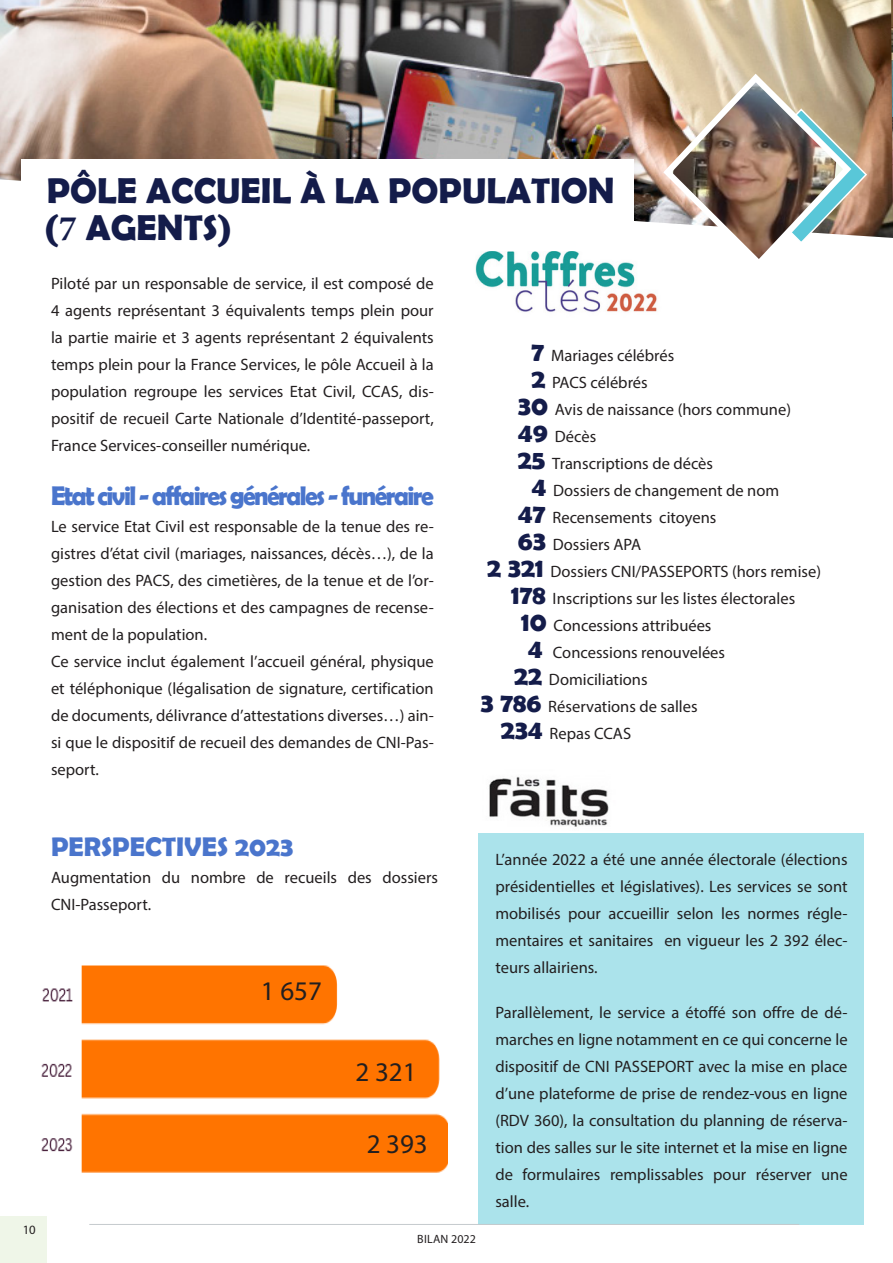
<style>
.page{position:relative;width:893px;height:1263px;background:#fff}
.page>*{position:absolute;margin:0;border:0;box-sizing:border-box;transform-origin:0 0}
.t1{font:700 36px/37.3px "Berlin Sans FB Demi";color:#141c4a}
.monstera-regular10{font:700 27px "Berlin Sans FB Demi";letter-spacing:-.06em;color:#4a75cc;scale:.94 1}
.monstera-regular10-2{font:700 27px "Berlin Sans FB Demi";color:#4a75cc}
.Style_de_paragraphe{font:27px "Myriad Pro";color:#231f20}
.monstera-regular10-3{font:16.5px/27px "Myriad Pro";color:#231f20;text-align:justify}
.merriwearther-italic{font:16.5px/27px "Myriad Pro";color:#231f20;text-align:justify}
.t2{font:12.75px "Myriad Pro";color:#231f20}
.t3{font:12px "Myriad Pro";letter-spacing:.02em;color:#231f20}
.s1{font-family:"Minion Pro"}
.s2{font-family:"Berlin Sans FB Demi";font-weight:700;font-size:27px;color:#141c4a}
</style>
<div class="page">
<div style="left:478px;top:833px;width:386px;height:392px;background:#abe3eb"></div>
<img style="left:0;top:0;width:893px;height:238px">
<div style="left:21px;top:159px;width:613px;height:88px;background:#fff"></div>
<img style="left:489px;top:776px;width:120px;height:51px">
<img style="left:475px;top:252px;width:182px;height:60px">
<img style="left:41px;top:965px;width:406px;height:208px">
<img style="left:659px;top:69px;width:209px;height:190px">
<img style="left:891px;top:0;width:2px;height:225px">
<hr style="left:89px;top:1224px;width:710px;height:1px;background:#c5cacd">
<div style="left:0;top:1216px;width:47px;height:47px;background:#eff6e8"></div>
<p class="t1" style="left:45px;top:171px;width:572px">PÔLE ACCUEIL À LA POPULATION (<span class="s1">7</span> AGENTS)</p>
<p class="merriwearther-italic" style="left:51px;top:270px;width:384px">Piloté par un responsable de service, il est composé de 4 agents représentant 3 équivalents temps plein pour la partie mairie et 3 agents représentant 2 équivalents temps plein pour la France Services, le pôle Accueil à la population regroupe les services Etat Civil, CCAS, dis&shy;positif de recueil Carte Nationale d’Identité-passeport, France Services-conseiller numérique.</p>
<p class="monstera-regular10" style="left:51px;top:480px;width:409px">Etat civil - affaires générales - funéraire</p>
<p class="monstera-regular10-3" style="left:51px;top:513px;width:384px">Le service Etat Civil est responsable de la tenue des re&shy;gistres d’état civil (mariages, naissances, décès…), de la gestion des PACS, des cimetières, de la tenue et de l’or&shy;ganisation des élections et des campagnes de recense&shy;ment de la population.</p>
<p class="monstera-regular10-3" style="left:51px;top:648px;width:384px">Ce service inclut également l’accueil général, physique et téléphonique (légalisation de signature, certification de documents, délivrance d’attestations diverses…) ain&shy;si que le dispositif de recueil des demandes de CNI-Pas&shy;seport.</p>
<p class="monstera-regular10-3" style="left:531px;top:342px;width:144px"><span class="s2">7</span> Mariages célébrés</p>
<p class="monstera-regular10-3" style="left:531px;top:369px;width:118px"><span class="s2">2</span> PACS célébrés</p>
<p class="monstera-regular10-3" style="left:518px;top:396px;width:275px"><span class="s2">30</span> Avis de naissance (hors commune)</p>
<p class="monstera-regular10-3" style="left:518px;top:423px;width:80px"><span class="s2">49</span> Décès</p>
<p class="monstera-regular10-3" style="left:518px;top:450px;width:197px"><span class="s2">25</span> Transcriptions de décès</p>
<p class="monstera-regular10-3" style="left:531px;top:477px;width:249px"><span class="s2">4</span> Dossiers de changement de nom</p>
<p class="monstera-regular10-3" style="left:518px;top:504px;width:200px"><span class="s2">47</span> Recensements citoyens</p>
<p class="monstera-regular10-3" style="left:518px;top:531px;width:125px"><span class="s2">63</span> Dossiers APA</p>
<p class="monstera-regular10-3" style="left:487px;top:558px;width:335px"><span class="s2">2 321</span> Dossiers CNI/PASSEPORTS (hors remise)</p>
<p class="monstera-regular10-3" style="left:511px;top:585px;width:286px"><span class="s2">178</span> Inscriptions sur les listes électorales</p>
<p class="monstera-regular10-3" style="left:521px;top:612px;width:192px"><span class="s2">10</span> Concessions attribuées</p>
<p class="monstera-regular10-3" style="left:528px;top:639px;width:199px"><span class="s2">4</span> Concessions renouvelées</p>
<p class="monstera-regular10-3" style="left:514px;top:666px;width:135px"><span class="s2">22</span> Domiciliations</p>
<p class="monstera-regular10-3" style="left:480px;top:693px;width:219px"><span class="s2">3 786</span> Réservations de salles</p>
<p class="monstera-regular10-3" style="left:501px;top:720px;width:132px"><span class="s2">234</span> Repas CCAS</p>
<p class="monstera-regular10-2" style="left:51px;top:831px;width:244px">PERSPECTIVES 2023</p>
<p class="monstera-regular10-3" style="left:51px;top:864px;width:388px">Augmentation du nombre de recueils des dossiers<br>CNI-Passeport.</p>
<p class="Style_de_paragraphe" style="left:261px;top:975px;width:63px">1 657</p>
<p class="Style_de_paragraphe" style="left:356px;top:1056px;width:63px">2 321</p>
<p class="Style_de_paragraphe" style="left:367px;top:1128px;width:63px">2 393</p>
<p class="t2" style="left:23px;top:1222px;width:15px">10</p>
<p class="t3" style="left:417px;top:1232px;width:60px">BILAN 2022</p>
<p class="monstera-regular10-3" style="left:495px;top:846px;width:354px">L’année 2022 a été une année électorale (élections présidentielles et législatives). Les services se sont mobilisés pour accueillir selon les normes régle&shy;mentaires et sanitaires en vigueur les 2 392 élec&shy;teurs allairiens.</p>
<p class="monstera-regular10-3" style="left:495px;top:999px;width:354px">Parallèlement, le service a étoffé son offre de dé&shy;marches en ligne notamment en ce qui concerne le dispositif de CNI PASSEPORT avec la mise en place d’une plateforme de prise de rendez-vous en ligne (RDV 360), la consultation du planning de réserva&shy;tion des salles sur le site internet et la mise en ligne de formulaires remplissables pour réserver une salle.</p>
</div>
